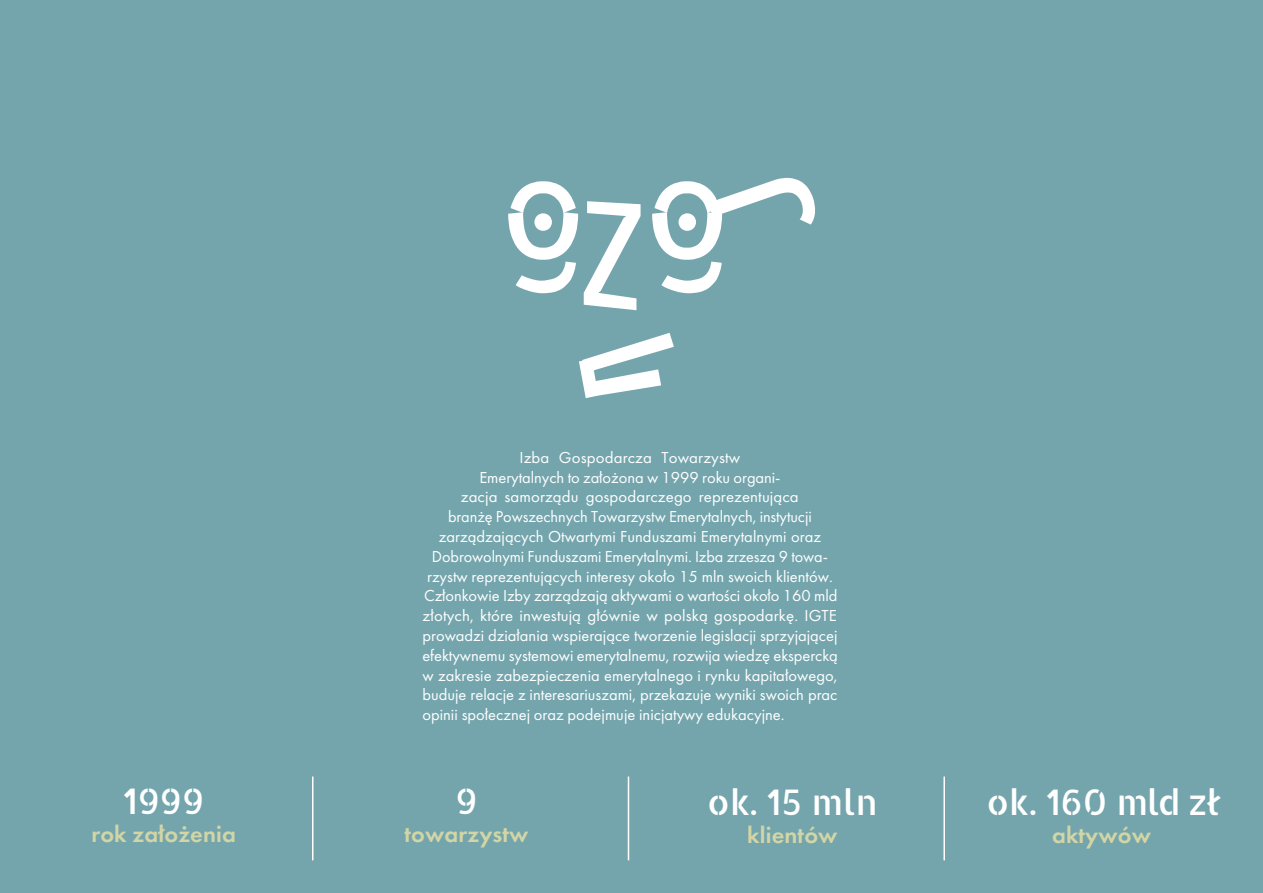
<style>
.page{position:relative;width:1263px;height:893px;background:#74a5ad}
.page>*{position:absolute;margin:0;border:0;box-sizing:border-box;transform-origin:0 0}
.t1{font:35.25px "Allerta Stencil";color:#fff}
.t2{font:35.25px "Allerta Stencil";letter-spacing:-.02em;color:#fff}
.t3{font:600 23.85px "Futura PT";letter-spacing:.005em;color:#d2d5a5}
.t4{font:16.5px "Futura PT";color:#fff}
</style>
<div class="page">
<svg style="left:584px;top:201px;width:56px;height:109px"></svg>
<svg style="left:508px;top:181px;width:70px;height:112px"></svg>
<svg style="left:652px;top:178px;width:163px;height:115px"></svg>
<svg style="left:579px;top:333px;width:95px;height:65px"></svg>
<hr style="left:312px;top:776px;width:1px;height:84px;background:#fff">
<hr style="left:628px;top:776px;width:1px;height:84px;background:#fff">
<hr style="left:943px;top:776px;width:2px;height:84px;background:#fff">
<h1 class="t1" style="left:123px;top:777px;width:83px">1999</h1>
<h2 class="t3" style="left:91px;top:819px;width:146px">rok założenia</h2>
<p class="t4" style="left:519px;top:448px;width:222px">Izba Gospodarcza Towarzystw</p>
<p class="t4" style="left:479px;top:467px;width:303px">Emerytalnych to założona w 1999 roku organi-</p>
<p class="t4" style="left:461px;top:487px;width:339px">zacja samorządu gospodarczego reprezentująca</p>
<p class="t4" style="left:448px;top:507px;width:365px">branżę Powszechnych Towarzystw Emerytalnych, instytucji</p>
<p class="t4" style="left:439px;top:527px;width:384px">zarządzających Otwartymi Funduszami Emerytalnymi oraz</p>
<p class="t4" style="left:432px;top:547px;width:397px">Dobrowolnymi Funduszami Emerytalnymi. Izba zrzesza 9 towa-</p>
<p class="t4" style="left:427px;top:566px;width:407px">rzystw reprezentujących interesy około 15 mln swoich klientów.</p>
<p class="t4" style="left:424px;top:586px;width:415px">Członkowie Izby zarządzają aktywami o wartości około 160 mld</p>
<p class="t4" style="left:423px;top:606px;width:416px">złotych, które inwestują głównie w polską gospodarkę. IGTE</p>
<p class="t4" style="left:422px;top:626px;width:417px">prowadzi działania wspierające tworzenie legislacji sprzyjającej</p>
<p class="t4" style="left:422px;top:646px;width:417px">efektywnemu systemowi emerytalnemu, rozwija wiedzę ekspercką</p>
<p class="t4" style="left:422px;top:665px;width:417px">w zakresie zabezpieczenia emerytalnego i rynku kapitałowego,</p>
<p class="t4" style="left:422px;top:685px;width:416px">buduje relacje z interesariuszami, przekazuje wyniki swoich prac</p>
<p class="t4" style="left:422px;top:705px;width:364px">opinii społecznej oraz podejmuje inicjatywy edukacyjne.</p>
<h1 class="t1" style="left:455px;top:777px;width:24px">9</h1>
<h2 class="t3" style="left:405px;top:819px;width:125px">towarzystw</h2>
<h1 class="t1" style="left:707px;top:778px;width:172px">ok. 15 mln</h1>
<h2 class="t3" style="left:747px;top:821px;width:92px">klientów</h2>
<h1 class="t2" style="left:986px;top:778px;width:238px">ok. 160 mld zł</h1>
<h2 class="t3" style="left:1052px;top:821px;width:101px">aktywów</h2>
</div>
